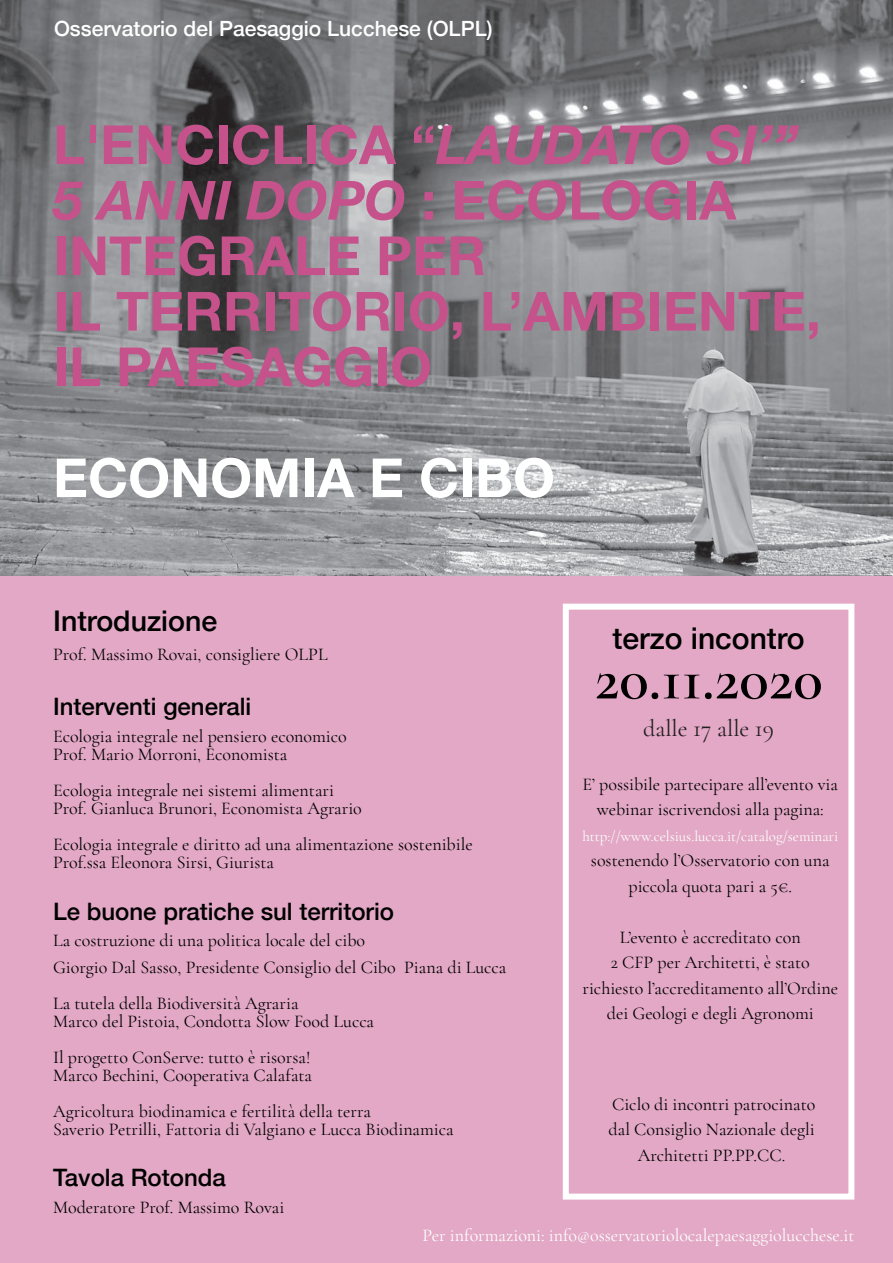
<style>
.page{position:relative;width:893px;height:1263px;background:#fff}
.page>*{position:absolute;margin:0;border:0;box-sizing:border-box;transform-origin:0 0}
.t1{font:600 61.5px "Cormorant Garamond";color:#000}
.t2{font:700 54px/55.5px "Helvetica Neue";color:#c6528c}
.t3{font:700 54px "Helvetica Neue";color:#fff}
.t4{font:500 30px "Helvetica Neue";color:#000}
.t5{font:500 28.5px "Helvetica Neue";color:#000}
.t6{font:500 24px "Helvetica Neue";color:#000}
.t7{font:24px "Cormorant Garamond";color:#231f20}
.t8{font:500 21px "Helvetica Neue";color:#fff}
.t9{font:18px/25.5px "Cormorant Garamond";color:#000;text-align:center}
.t10{font:18px "Cormorant Garamond";color:#fff}
.t11{font:15px "Cormorant Garamond";color:#fff}
.s1{font-style:italic}
</style>
<div class="page">
<div style="left:0;top:575px;width:893px;height:688px;background:#e2a8c5"></div>
<img style="left:0;top:0;width:893px;height:575px">
<div style="left:563px;top:604px;width:291px;height:595px;border:6px solid #fff"></div>
<p class="t8" style="left:54px;top:12px;width:440px">Osservatorio del Paesaggio Lucchese (OLPL)</p>
<p class="t2" style="left:53px;top:118px;width:746px">L'ENCICLICA “<span class="s1">LAUDATO SI’”<br>5 ANNI DOPO</span> : ECOLOGIA<br>INTEGRALE PER</p>
<p class="t2" style="left:53px;top:285px;width:769px">IL TERRITORIO, L’AMBIENTE,</p>
<p class="t2" style="left:53px;top:340px;width:380px">IL PAESAGGIO</p>
<p class="t3" style="left:53px;top:435px;width:503px">ECONOMIA E CIBO</p>
<p class="t5" style="left:53px;top:598px;width:166px">Introduzione</p>
<p class="t9" style="left:53px;top:642px;width:276px">Prof. Massimo Rovai, consigliere OLPL</p>
<p class="t6" style="left:53px;top:687px;width:200px">Interventi generali</p>
<p class="t9" style="left:53px;top:723px;width:295px">Ecologia integrale nel pensiero economico</p>
<p class="t9" style="left:53px;top:741px;width:236px">Prof. Mario Morroni, Economista</p>
<p class="t9" style="left:53px;top:777px;width:282px">Ecologia integrale nei sistemi alimentari</p>
<p class="t9" style="left:53px;top:795px;width:310px">Prof. Gianluca Brunori, Economista Agrario</p>
<p class="t9" style="left:53px;top:831px;width:421px">Ecologia integrale e diritto ad una alimentazione sostenibile</p>
<p class="t9" style="left:53px;top:849px;width:222px">Prof.ssa Eleonora Sirsi, Giurista</p>
<p class="t6" style="left:53px;top:892px;width:343px">Le buone pratiche sul territorio</p>
<p class="t9" style="left:53px;top:927px;width:314px">La costruzione di una politica locale del cibo</p>
<p class="t9" style="left:53px;top:954px;width:455px">Giorgio Dal Sasso, Presidente Consiglio del Cibo Piana di Lucca</p>
<p class="t9" style="left:53px;top:990px;width:247px">La tutela della Biodiversità Agraria</p>
<p class="t9" style="left:53px;top:1008px;width:323px">Marco del Pistoia, Condotta Slow Food Lucca</p>
<p class="t9" style="left:53px;top:1044px;width:259px">Il progetto ConServe: tutto è risorsa!</p>
<p class="t9" style="left:53px;top:1062px;width:261px">Marco Bechini, Cooperativa Calafata</p>
<p class="t9" style="left:53px;top:1098px;width:319px">Agricoltura biodinamica e fertilità della terra</p>
<p class="t9" style="left:53px;top:1116px;width:402px">Saverio Petrilli, Fattoria di Valgiano e Lucca Biodinamica</p>
<p class="t6" style="left:53px;top:1158px;width:174px">Tavola Rotonda</p>
<p class="t9" style="left:53px;top:1194px;width:233px">Moderatore Prof. Massimo Rovai</p>
<p class="t4" style="left:612px;top:614px;width:194px">terzo incontro</p>
<p class="t1" style="left:594px;top:641px;width:230px">20.11.2020</p>
<p class="t7" style="left:643px;top:714px;width:132px">dalle 17 alle 19</p>
<p class="t9" style="left:583px;top:771px;width:257px">E’ possibile partecipare all’evento via webinar iscrivendosi alla pagina:</p>
<p class="t11" style="left:582px;top:827px;width:257px">http://www.celsius.lucca.it/catalog/seminari</p>
<p class="t9" style="left:591px;top:847px;width:240px">sostenendo l’Osservatorio con una piccola quota pari a 5€.</p>
<p class="t9" style="left:620px;top:924px;width:182px">L’evento è accreditato con</p>
<p class="t9" style="left:582px;top:949px;width:257px">2 CFP per Architetti, è stato richiesto l’accreditamento all’Ordine dei Geologi e degli Agronomi</p>
<p class="t9" style="left:609px;top:1091px;width:208px">Ciclo di incontri patrocinato dal Consiglio Nazionale degli<br>Architetti PP.PP.CC.</p>
<p class="t10" style="left:422px;top:1224px;width:433px">Per informazioni: info@osservatoriolocalepaesaggiolucchese.it</p>
</div>
